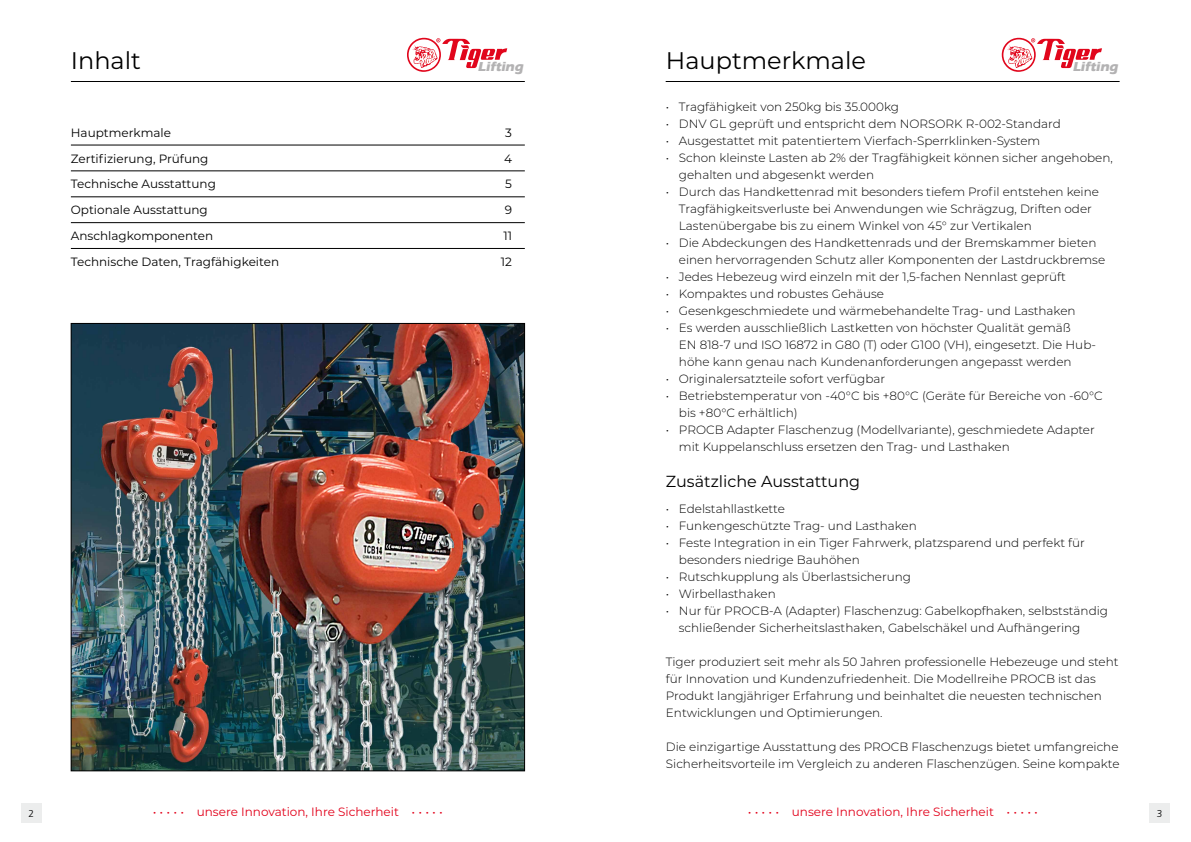
<style>
.page{position:relative;width:1191px;height:842px;background:#fff}
.page>*{position:absolute;margin:0;border:0;box-sizing:border-box;transform-origin:0 0}
.t1{font:24px "Montserrat";color:#000}
.t2{font:16px "Montserrat";color:#000}
.t3{font:700 13.5px "Eras ITC";color:#b3b2b3}
.t4{font:300 12px/17px "Montserrat";color:#000}
.t5{font:12px "Montserrat";color:#000}
.t6{font:12px "Montserrat";color:#e2001a}
.t7{font:300 10px "Frutiger";color:#000}
</style>
<div class="page">
<hr style="left:71px;top:145px;width:454px;height:1px;background:#000">
<hr style="left:71px;top:248px;width:454px;height:1px;background:#000">
<hr style="left:71px;top:197px;width:454px;height:1px;background:#000">
<hr style="left:71px;top:171px;width:454px;height:1px;background:#000">
<hr style="left:71px;top:222px;width:454px;height:1px;background:#000">
<div style="left:21px;top:803px;width:21px;height:19px;background:#eceded"></div>
<svg style="left:407px;top:38px;width:100px;height:34px"></svg>
<hr style="left:71px;top:81px;width:454px;height:1px;background:#000">
<div style="left:1149px;top:803px;width:21px;height:19px;background:#eceded"></div>
<svg style="left:1001px;top:38px;width:101px;height:34px"></svg>
<hr style="left:665px;top:81px;width:454px;height:1px;background:#000">
<img style="left:73px;top:325px;width:450px;height:444px">
<p class="t7" style="left:28px;top:807px;width:7px">2</p>
<h1 class="t1" style="left:71px;top:44px;width:72px">Inhalt</h1>
<h1 class="t1" style="left:666px;top:44px;width:202px">Hauptmerkmale</h1>
<p class="t4" style="left:666px;top:98px;width:235px">• Tragfähigkeit von 250kg bis 35.000kg</p>
<p class="t4" style="left:666px;top:115px;width:396px">• DNV GL geprüft und entspricht dem NORSORK R-002-Standard</p>
<p class="t4" style="left:666px;top:132px;width:376px">• Ausgestattet mit patentiertem Vierfach-Sperrklinken-System</p>
<p class="t4" style="left:679px;top:149px;width:435px;text-indent:-13px">• Schon kleinste Lasten ab 2% der Tragfähigkeit können sicher angehoben, gehalten und abgesenkt werden</p>
<p class="t4" style="left:679px;top:183px;width:421px;text-indent:-13px">• Durch das Handkettenrad mit besonders tiefem Profil entstehen keine<br>Tragfähigkeitsverluste bei Anwendungen wie Schrägzug, Driften oder<br>Lastenübergabe bis zu einem Winkel von 45° zur Vertikalen</p>
<p class="t4" style="left:679px;top:234px;width:428px;text-indent:-13px">• Die Abdeckungen des Handkettenrads und der Bremskammer bieten einen hervorragenden Schutz aller Komponenten der Lastdruckbremse</p>
<p class="t4" style="left:666px;top:268px;width:401px">• Jedes Hebezeug wird einzeln mit der 1,5-fachen Nennlast geprüft</p>
<p class="t4" style="left:666px;top:285px;width:220px">• Kompaktes und robustes Gehäuse</p>
<p class="t4" style="left:666px;top:302px;width:411px">• Gesenkgeschmiedete und wärmebehandelte Trag- und Lasthaken</p>
<p class="t4" style="left:679px;top:319px;width:419px;text-indent:-13px">• Es werden ausschließlich Lastketten von höchster Qualität gemäß<br>EN 818-7 und ISO 16872 in G80 (T) oder G100 (VH), eingesetzt. Die Hub&shy;höhe kann genau nach Kundenanforderungen angepasst werden</p>
<p class="t4" style="left:666px;top:370px;width:221px">• Originalersatzteile sofort verfügbar</p>
<p class="t4" style="left:679px;top:387px;width:425px;text-indent:-13px">• Betriebstemperatur von -40°C bis +80°C (Geräte für Bereiche von -60°C bis +80°C erhältlich)</p>
<p class="t4" style="left:679px;top:421px;width:417px;text-indent:-13px">• PROCB Adapter Flaschenzug (Modellvariante), geschmiedete Adapter mit Kuppelanschluss ersetzen den Trag- und Lasthaken</p>
<h2 class="t2" style="left:666px;top:470px;width:196px">Zusätzliche Ausstattung</h2>
<p class="t4" style="left:666px;top:499px;width:120px">• Edelstahllastkette</p>
<p class="t4" style="left:666px;top:516px;width:252px">• Funkengeschützte Trag- und Lasthaken</p>
<p class="t4" style="left:679px;top:533px;width:407px;text-indent:-13px">• Feste Integration in ein Tiger Fahrwerk, platzsparend und perfekt für besonders niedrige Bauhöhen</p>
<p class="t4" style="left:666px;top:567px;width:247px">• Rutschkupplung als Überlastsicherung</p>
<p class="t4" style="left:666px;top:584px;width:111px">• Wirbellasthaken</p>
<p class="t4" style="left:679px;top:601px;width:431px;text-indent:-13px">• Nur für PROCB-A (Adapter) Flaschenzug: Gabelkopfhaken, selbstständig schließender Sicherheitslasthaken, Gabelschäkel und Aufhängering</p>
<p class="t4" style="left:666px;top:652px;width:454px">Tiger produziert seit mehr als 50 Jahren professionelle Hebezeuge und steht für Innovation und Kundenzufriedenheit. Die Modellreihe PROCB ist das Produkt langjähriger Erfahrung und beinhaltet die neuesten technischen Entwicklungen und Optimierungen.</p>
<p class="t4" style="left:666px;top:737px;width:455px">Die einzigartige Ausstattung des PROCB Flaschenzugs bietet umfangreiche<br>Sicherheitsvorteile im Vergleich zu anderen Flaschenzügen. Seine kompakte</p>
<p class="t3" style="left:478px;top:58px;width:49px">Lifting</p>
<p class="t3" style="left:1072px;top:58px;width:49px">Lifting</p>
<p class="t5" style="left:71px;top:124px;width:102px">Hauptmerkmale</p>
<p class="t5" style="left:505px;top:124px;width:8px">3</p>
<p class="t5" style="left:71px;top:150px;width:139px">Zertifizierung, Prüfung</p>
<p class="t5" style="left:504px;top:150px;width:9px">4</p>
<p class="t5" style="left:71px;top:176px;width:146px">Technische Ausstattung</p>
<p class="t5" style="left:505px;top:176px;width:8px">5</p>
<p class="t5" style="left:71px;top:202px;width:138px">Optionale Ausstattung</p>
<p class="t5" style="left:505px;top:202px;width:9px">9</p>
<p class="t5" style="left:71px;top:227px;width:144px">Anschlagkomponenten</p>
<p class="t5" style="left:503px;top:227px;width:10px">11</p>
<p class="t5" style="left:71px;top:253px;width:210px">Technische Daten, Tragfähigkeiten</p>
<p class="t5" style="left:501px;top:253px;width:13px">12</p>
<p class="t6" style="left:153px;top:803px;width:292px">• • • • • unsere Innovation, Ihre Sicherheit • • • • •</p>
<p class="t7" style="left:1157px;top:807px;width:7px">3</p>
<p class="t6" style="left:747px;top:803px;width:292px">• • • • • unsere Innovation, Ihre Sicherheit • • • • •</p>
</div>
